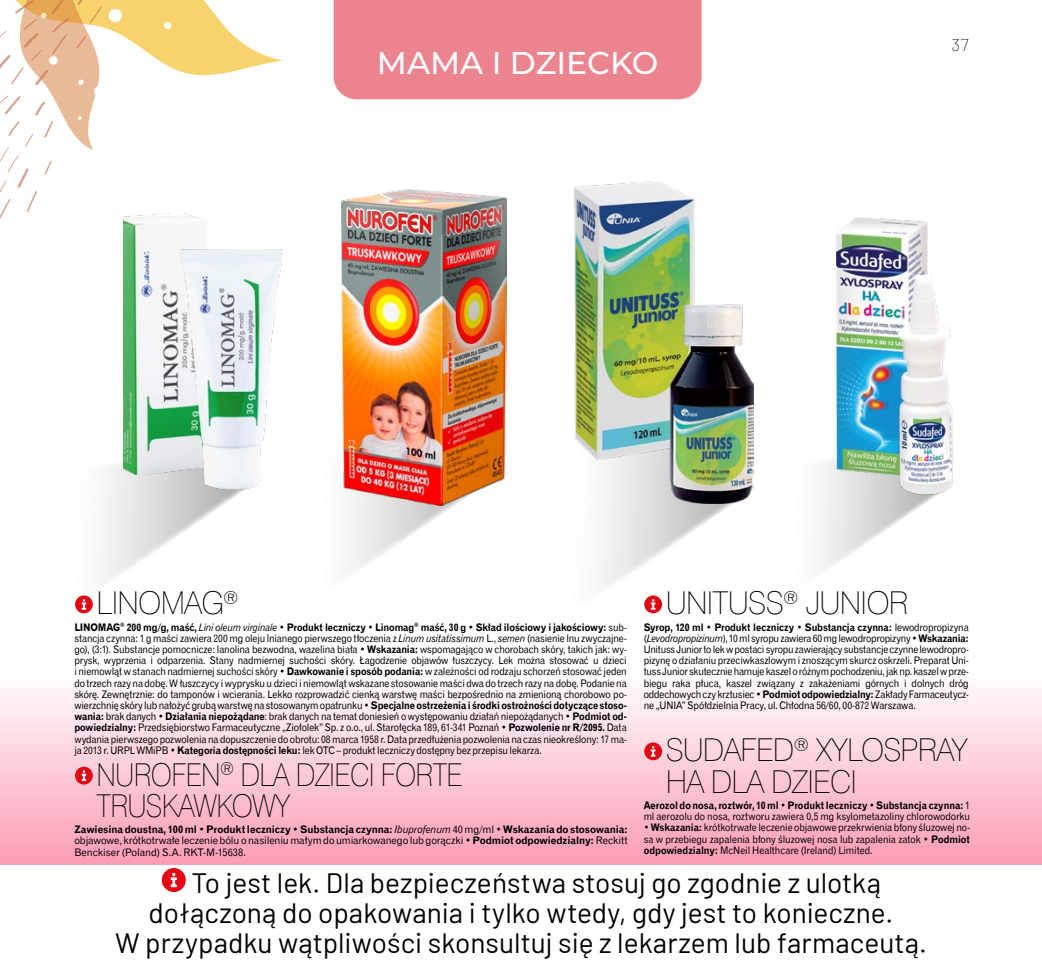
<style>
.page{position:relative;width:1042px;height:968px;background:#fff}
.page>*{position:absolute;margin:0;border:0;box-sizing:border-box;transform-origin:0 0}
.t1{font:31.5px/31.5px "Swis 721 Th EU Normal";letter-spacing:-.025em;color:#000}
.t2{font:31.5px/31.5px "Swis 721 Th EU Normal";letter-spacing:-.025em;color:#000;scale:.91 1}
.t3{font:500 31.5px "Montserrat";color:#fff}
.t4{font:28px "Barlow";color:#000}
.t5{font:100 17.5px "Barlow";color:#000}
.t6{font:10.5px/11.2px "Gothic 720 EU";letter-spacing:-.01em;color:#000;text-align:justify;scale:.9 1}
.t7{font:10.5px/11.2px "Gothic 720 EU";letter-spacing:-.01em;color:#000;text-align:justify;scale:.96 1}
.s1{font-weight:700}
.s2{font-style:italic}
</style>
<div class="page">
<div style="left:0;top:603px;width:1042px;height:261px;background:linear-gradient(to bottom,#fff,#fda4b9)"></div>
<div style="left:162px;top:867px;width:24px;height:24px;background:#e30613;border-radius:50%"></div>
<svg style="left:170px;top:872px;width:7px;height:15px"></svg>
<div style="left:334px;top:0;width:367px;height:99px;background:#eb848f"></div>
<svg style="left:429px;top:379px;width:331px;height:239px"></svg>
<img style="left:574px;top:182px;width:179px;height:321px">
<svg style="left:0;top:150px;width:170px;height:69px"></svg>
<svg style="left:0;top:0;width:284px;height:150px"></svg>
<svg style="left:348px;top:505px;width:154px;height:96px"></svg>
<img style="left:342px;top:190px;width:164px;height:315px">
<svg style="left:748px;top:437px;width:189px;height:160px"></svg>
<img style="left:836px;top:217px;width:117px;height:278px">
<img style="left:123px;top:214px;width:84px;height:231px">
<img style="left:164px;top:230px;width:118px;height:256px">
<div style="left:75px;top:595px;width:18px;height:18px;background:#e30613;border-radius:50%"></div>
<svg style="left:23px;top:445px;width:233px;height:166px"></svg>
<div style="left:75px;top:766px;width:18px;height:18px;background:#e30613;border-radius:50%"></div>
<svg style="left:81px;top:770px;width:5px;height:10px"></svg>
<div style="left:644px;top:595px;width:18px;height:18px;background:#e30613;border-radius:50%"></div>
<svg style="left:651px;top:599px;width:4px;height:10px"></svg>
<div style="left:644px;top:742px;width:18px;height:18px;background:#e30613;border-radius:50%"></div>
<svg style="left:651px;top:746px;width:4px;height:10px"></svg>
<h1 class="t3" style="left:377px;top:41px;width:283px">MAMA I DZIECKO</h1>
<h3 class="t5" style="left:951px;top:32px;width:19px">37</h3>
<h1 class="t1" style="left:96px;top:587px;width:143px">LINOMAG<sup>®</sup></h1>
<p class="t6" style="left:74px;top:621px;width:615px"><span class="s1">LINOMAG</span><sup>®</sup> <span class="s1">200 mg/g, maść,</span> <span class="s2">Lini oleum virginale</span> <span class="s1">• Produkt leczniczy • Linomag</span><sup>®</sup> <span class="s1">maść, 30 g • Skład ilościowy i jakościowy:</span> sub&shy;stancja czynna: 1 g maści zawiera 200 mg oleju lnianego pierwszego tłoczenia z <span class="s2">Linum usitatissimum</span> L., <span class="s2">semen</span> (nasienie lnu zwyczajne&shy;go), (3:1). Substancje pomocnicze: lanolina bezwodna, wazelina biała • <span class="s1">Wskazania:</span> wspomagająco w chorobach skóry, takich jak: wy&shy;prysk, wyprzenia i odparzenia. Stany nadmiernej suchości skóry. Łagodzenie objawów łuszczycy. Lek można stosować u dzieci i niemowląt w stanach nadmiernej suchości skóry • <span class="s1">Dawkowanie i sposób podania:</span> w zależności od rodzaju schorzeń stosować jeden do trzech razy na dobę. W łuszczycy i wyprysku u dzieci i niemowląt wskazane stosowanie maści dwa do trzech razy na dobę. Podanie na skórę. Zewnętrznie: do tamponów i wcierania. Lekko rozprowadzić cienką warstwę maści bezpośrednio na zmienioną chorobowo po&shy;wierzchnię skóry lub nałożyć grubą warstwę na stosowanym opatrunku • <span class="s1">Specjalne ostrzeżenia i środki ostrożności dotyczące stoso&shy;wania:</span> brak danych • <span class="s1">Działania niepożądane</span>: brak danych na temat doniesień o występowaniu działań niepożądanych • <span class="s1">Podmiot od&shy;powiedzialny:</span> Przedsiębiorstwo Farmaceutyczne „Ziołolek” Sp. z o.o., ul. Starołęcka 189, 61-341 Poznań • <span class="s1">Pozwolenie nr R/2095.</span> Data wydania pierwszego pozwolenia na dopuszczenie do obrotu: 08 marca 1958 r. Data przedłużenia pozwolenia na czas nieokreślony: 17 ma&shy;ja 2013 r. URPL WMiPB • <span class="s1">Kategoria dostępności leku:</span> lek OTC – produkt leczniczy dostępny bez przepisu lekarza.</p>
<h1 class="t2" style="left:96px;top:758px;width:404px">NUROFEN<sup>®</sup> DLA DZIECI FORTE<br>TRUSKAWKOWY</h1>
<p class="t7" style="left:74px;top:824px;width:578px"><span class="s1">Zawiesina doustna, 100 ml • Produkt leczniczy • Substancja czynna:</span> <span class="s2">Ibuprofenum</span> 40 mg/ml <span class="s1">• Wskazania do stosowania: </span>objawowe, krótkotrwałe leczenie bólu o nasileniu małym do umiarkowanego lub gorączki <span class="s1">• Podmiot odpowiedzialny:</span> Reckitt Benckiser (Poland) S.A. RKT-M-15638.</p>
<h1 class="t1" style="left:666px;top:587px;width:244px">UNITUSS<sup>®</sup> JUNIOR</h1>
<p class="t6" style="left:644px;top:621px;width:363px"><span class="s1">Syrop, 120 ml • Produkt leczniczy • Substancja czynna:</span> lewodropropizyna (<span class="s2">Levodropropizinum</span>), 10 ml syropu zawiera 60 mg lewodropropizyny • <span class="s1">Wskazania:<br></span>Unituss Junior to lek w postaci syropu zawierający substancje czynne lewodropro&shy;pizynę o działaniu przeciwkaszlowym i znoszącym skurcz oskrzeli. Preparat Uni&shy;tuss Junior skutecznie hamuje kaszel o różnym pochodzeniu, jak np. kaszel w prze&shy;biegu raka płuca, kaszel związany z zakażeniami górnych i dolnych dróg oddechowych czy krztusiec • <span class="s1">Podmiot odpowiedzialny:</span> Zakłady Farmaceutycz&shy;ne „UNIA” Spółdzielnia Pracy, ul. Chłodna 56/60, 00-872 Warszawa.</p>
<h1 class="t1" style="left:666px;top:734px;width:304px">SUDAFED<sup>®</sup> XYLOSPRAY<br>HA DLA DZIECI</h1>
<p class="t6" style="left:644px;top:799px;width:364px"><span class="s1">Aerozol do nosa, roztwór, 10 ml • Produkt leczniczy • Substancja czynna:</span> 1 ml aerozolu do nosa, roztworu zawiera 0,5 mg ksylometazoliny chlorowodorku</p>
<p class="t6" style="left:644px;top:822px;width:364px"><span class="s1">• Wskazania:</span> krótkotrwałe leczenie objawowe przekrwienia błony śluzowej no&shy;sa w przebiegu zapalenia błony śluzowej nosa lub zapalenia zatok <span class="s1">• Podmiot odpowiedzialny:</span> McNeil Healthcare (Ireland) Limited.</p>
<h2 class="t4" style="left:192px;top:862px;width:691px">To jest lek. Dla bezpieczeństwa stosuj go zgodnie z ulotką</h2>
<h2 class="t4" style="left:149px;top:892px;width:746px">dołączoną do opakowania i tylko wtedy, gdy jest to konieczne.</h2>
<h2 class="t4" style="left:115px;top:922px;width:813px">W przypadku wątpliwości skonsultuj się z lekarzem lub farmaceutą.</h2>
</div>
